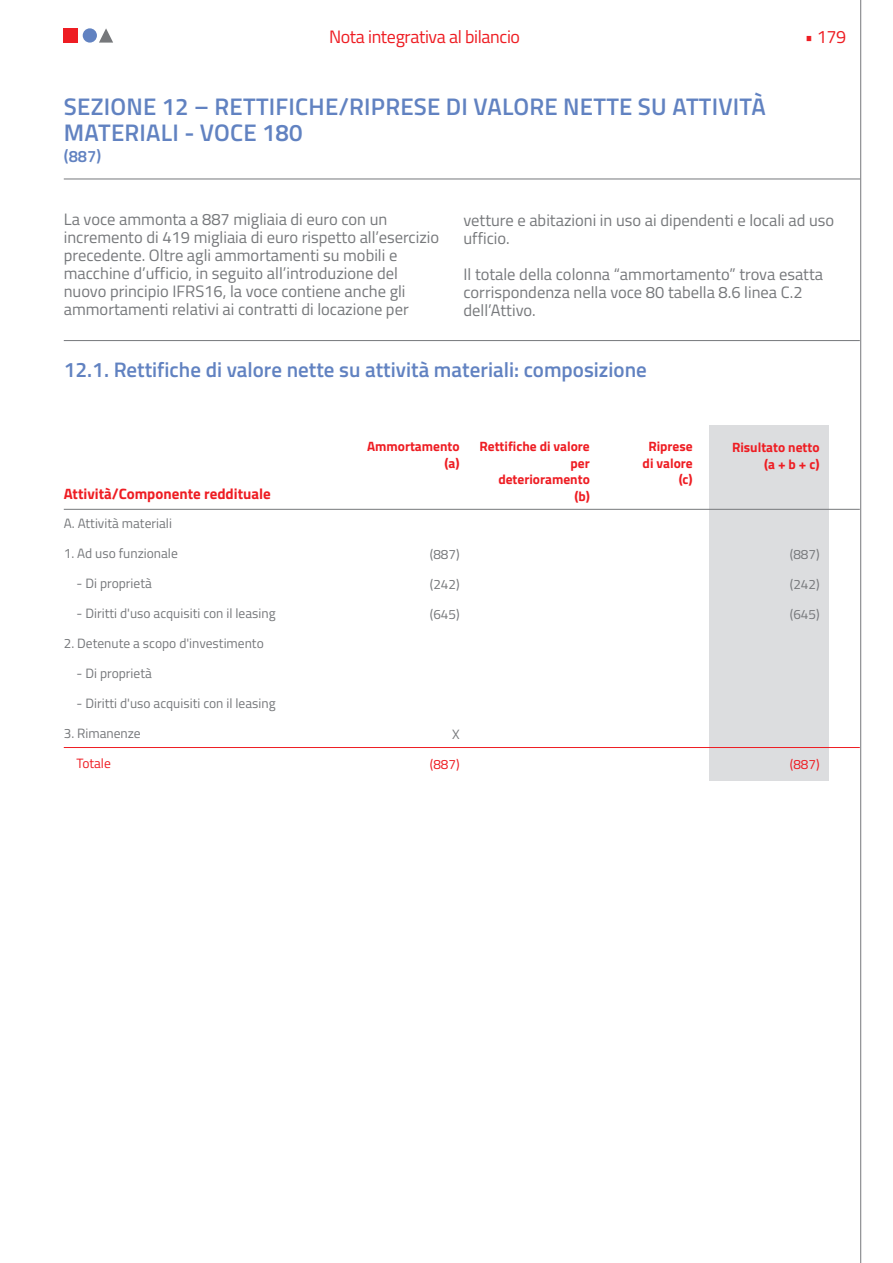
<style>
.page{position:relative;width:893px;height:1263px;background:#fff}
.page>*{position:absolute;margin:0;border:0;box-sizing:border-box;transform-origin:0 0}
.t1{font:600 24px/25.5px "Titillium";letter-spacing:.01em;color:#6182c1}
.t2{font:600 21px "Titillium";color:#6182c1}
.t3{font:18px "Titillium";letter-spacing:-.02em;color:#ee1d23}
.t4{font:16.5px/18px "Titillium";color:#76787b}
.t5{font:600 16.5px "Titillium";color:#6182c1}
.t6{font:700 15px "Titillium";color:#ee1d23}
.t7{font:13.5px "Titillium";color:#76787b}
.t8{font:700 13.5px/16.5px "Titillium";color:#ee1d23;text-align:right}
.t9{font:13.5px "Titillium";color:#ee1d23}
</style>
<div class="page">
<div style="left:64px;top:28px;width:14px;height:15px;background:#ee1d23"></div>
<svg style="left:99px;top:28px;width:14px;height:15px"></svg>
<div style="left:83px;top:28px;width:14px;height:15px;background:#6182c1;border-radius:50%"></div>
<hr style="left:64px;top:340px;width:796px;height:1px;background:#76787b">
<hr style="left:64px;top:179px;width:796px;height:1px;background:#76787b">
<div style="left:710px;top:425px;width:119px;height:356px;background:#dcdddf"></div>
<hr style="left:64px;top:509px;width:796px;height:1px;background:#76787b">
<hr style="left:64px;top:747px;width:796px;height:1px;background:#ee1d23">
<hr style="left:860px;top:0;width:1px;height:1263px;background:#76787b">
<p class="t3" style="left:329px;top:23px;width:192px">Nota integrativa al bilancio</p>
<h1 class="t1" style="left:64px;top:93px;width:703px">SEZIONE 12 – RETTIFICHE/RIPRESE DI VALORE NETTE SU ATTIVITÀ<br>MATERIALI - VOCE 180</h1>
<p class="t5" style="left:64px;top:144px;width:39px">(887)</p>
<p class="t3" style="left:805px;top:23px;width:43px">• 179</p>
<p class="t4" style="left:64px;top:209px;width:377px">La voce ammonta a 887 migliaia di euro con un incremento di 419 migliaia di euro rispetto all’esercizio precedente. Oltre agli ammortamenti su mobili e macchine d’ufficio, in seguito all’introduzione del nuovo principio IFRS16, la voce contiene anche gli ammortamenti relativi ai contratti di locazione per</p>
<p class="t4" style="left:463px;top:211px;width:372px">vetture e abitazioni in uso ai dipendenti e locali ad uso ufficio.</p>
<p class="t4" style="left:463px;top:265px;width:361px">Il totale della colonna “ammortamento” trova esatta corrispondenza nella voce 80 tabella 8.6 linea C.2 dell’Attivo.</p>
<p class="t2" style="left:64px;top:354px;width:584px">12.1. Rettifiche di valore nette su attività materiali: composizione</p>
<p class="t6" style="left:64px;top:482px;width:209px">Attività/Componente reddituale</p>
<p class="t7" style="left:64px;top:513px;width:110px">A. Attività materiali</p>
<p class="t7" style="left:64px;top:543px;width:116px">1. Ad uso funzionale</p>
<p class="t7" style="left:77px;top:573px;width:77px">- Di proprietà</p>
<p class="t7" style="left:77px;top:603px;width:201px">- Diritti d'uso acquisiti con il leasing</p>
<p class="t7" style="left:64px;top:633px;width:202px">2. Detenute a scopo d'investimento</p>
<p class="t7" style="left:77px;top:663px;width:77px">- Di proprietà</p>
<p class="t7" style="left:77px;top:693px;width:201px">- Diritti d'uso acquisiti con il leasing</p>
<p class="t7" style="left:64px;top:723px;width:79px">3. Rimanenze</p>
<p class="t9" style="left:77px;top:753px;width:36px">Totale</p>
<p class="t8" style="left:367px;top:438px;width:94px">Ammortamento (a)</p>
<p class="t7" style="left:430px;top:544px;width:31px">(887)</p>
<p class="t7" style="left:430px;top:574px;width:31px">(242)</p>
<p class="t7" style="left:430px;top:604px;width:31px">(645)</p>
<p class="t8" style="left:480px;top:438px;width:112px">Rettifiche di valore per deterioramento (b)</p>
<p class="t8" style="left:643px;top:438px;width:52px">Riprese di valore (c)</p>
<p class="t7" style="left:452px;top:724px;width:9px">X</p>
<p class="t9" style="left:430px;top:754px;width:31px">(887)</p>
<p class="t8" style="left:732px;top:439px;width:89px">Risultato netto (a + b + c)</p>
<p class="t7" style="left:790px;top:544px;width:31px">(887)</p>
<p class="t7" style="left:790px;top:574px;width:31px">(242)</p>
<p class="t7" style="left:790px;top:604px;width:31px">(645)</p>
<p class="t9" style="left:790px;top:754px;width:31px">(887)</p>
</div>
